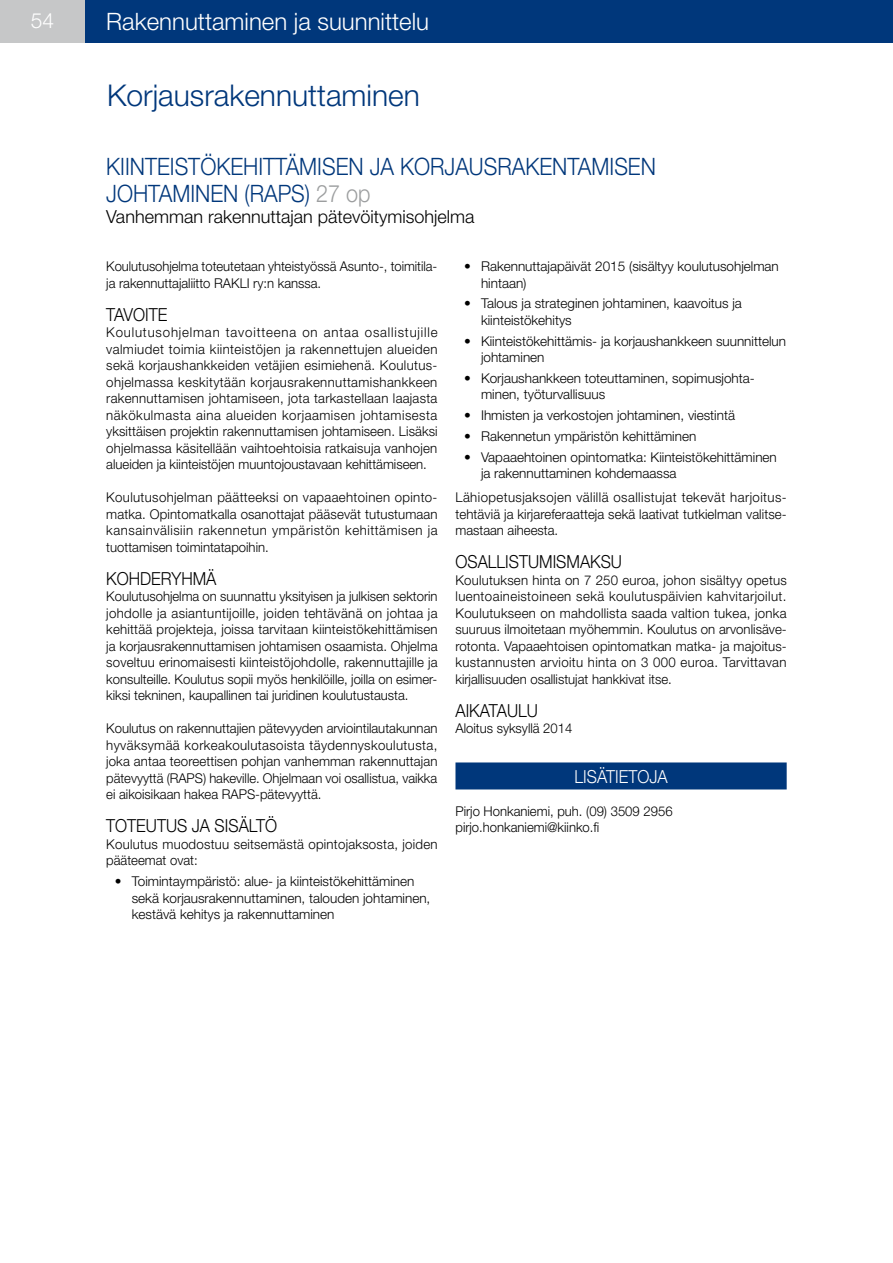
<style>
.page{position:relative;width:893px;height:1263px;background:#fff}
.page>*{position:absolute;margin:0;border:0;box-sizing:border-box;transform-origin:0 0}
.t1{font:300 30px "Helvetica Neue LT Std";color:#00377b}
.t2{font:300 24px "Helvetica Neue LT Std";color:#00377b;scale:.9 1}
.t3{font:300 24px "Helvetica Neue LT Std";color:#fff}
.t4{font:300 21px "Helvetica Neue LT Std";color:#fff}
.t5{font:300 18px "Helvetica Neue LT Std";color:#000;scale:.9 1}
.t6{font:300 18px "Helvetica Neue LT Std";color:#000}
.t7{font:300 18px "Helvetica Neue LT Std";color:#fff;scale:.9 1}
.t8{font:300 13.5px/16.5px "Helvetica Neue LT Std";color:#000}
.t9{font:300 13.5px/16.5px "Helvetica Neue LT Std";color:#000;scale:.96 1}
.t10{font:300 13.5px/16.5px "Helvetica Neue LT Std";letter-spacing:.02em;color:#000}
.s1{color:#9c9e9f}
</style>
<div class="page">
<div style="left:0;top:0;width:85px;height:43px;background:#c6c7c8"></div>
<div style="left:85px;top:0;width:808px;height:43px;background:#00377b"></div>
<div style="left:455px;top:762px;width:332px;height:27px;background:#00377b"></div>
<h3 class="t4" style="left:31px;top:7px;width:25px">54</h3>
<h2 class="t3" style="left:106px;top:7px;width:324px">Rakennuttaminen ja suunnittelu</h2>
<h1 class="t1" style="left:107px;top:77px;width:314px">Korjausrakennuttaminen</h1>
<h2 class="t2" style="left:106px;top:151px;width:30px">Kiinteistökehittämisen</h2>
<h2 class="t2" style="left:370px;top:151px;width:50px">ja korjausrakentamisen</h2>
<h2 class="t2" style="left:106px;top:178px;width:16px">johtaminen</h2>
<h2 class="t2" style="left:244px;top:178px;width:142px">(RAPS) <span class="s1">27 op</span></h2>
<h3 class="t6" style="left:106px;top:205px;width:370px">Vanhemman rakennuttajan pätevöitymisohjelma</h3>
<p class="t9" style="left:106px;top:258px;width:346px">Koulutusohjelma toteutetaan yhteistyössä Asunto-, toimitila&shy;ja rakennuttajaliitto RAKLI ry:n kanssa.</p>
<h3 class="t5" style="left:106px;top:303px;width:69px">TAVOITE</h3>
<p class="t8" style="left:106px;top:324px;width:333px;text-align:justify">Koulutusohjelman tavoitteena on antaa osallistujille valmiudet toimia kiinteistöjen ja rakennettujen alueiden sekä korjaushankkeiden vetäjien esimiehenä. Koulutus&shy;ohjelmassa keskitytään korjausrakennuttamishankkeen rakennuttamisen johtamiseen, jota tarkastellaan laajasta näkökulmasta aina alueiden korjaamisen johtamisesta yksittäisen projektin rakennuttamisen johtamiseen. Lisäksi ohjelmassa käsitellään vaihtoehtoisia ratkaisuja vanhojen alueiden ja kiinteistöjen muuntojoustavaan kehittämiseen.</p>
<p class="t8" style="left:106px;top:489px;width:333px;text-align:justify">Koulutusohjelman päätteeksi on vapaaehtoinen opinto&shy;matka. Opintomatkalla osanottajat pääsevät tutustumaan kansainvälisiin rakennetun ympäristön kehittämisen ja tuottamisen toimintatapoihin.</p>
<h3 class="t5" style="left:106px;top:567px;width:124px">KOHDERYHMÄ</h3>
<p class="t8" style="left:106px;top:588px;width:333px;text-align:justify">Koulutusohjelma on suunnattu yksityisen ja julkisen sektorin johdolle ja asiantuntijoille, joiden tehtävänä on johtaa ja kehittää projekteja, joissa tarvitaan kiinteistökehittämisen ja korjausrakennuttamisen johtamisen osaamista. Ohjelma soveltuu erinomaisesti kiinteistöjohdolle, rakennuttajille ja konsulteille. Koulutus sopii myös henkilöille, joilla on esimer&shy;kiksi tekninen, kaupallinen tai juridinen koulutustausta.</p>
<p class="t8" style="left:106px;top:720px;width:333px;text-align:justify">Koulutus on rakennuttajien pätevyyden arviointilautakunnan hyväksymää korkeakoulutasoista täydennyskoulutusta, joka antaa teoreettisen pohjan vanhemman rakennuttajan pätevyyttä (RAPS) hakeville. Ohjelmaan voi osallistua, vaikka ei aikoisikaan hakea RAPS-pätevyyttä.</p>
<h3 class="t5" style="left:106px;top:815px;width:191px">TOTEUTUS JA SISÄLTÖ</h3>
<p class="t10" style="left:106px;top:835px;width:333px">Koulutus muodostuu seitsemästä opintojaksosta, joiden pääteemat ovat:</p>
<p class="t8" style="left:132px;top:873px;width:300px;text-indent:-17px">• Toimintaympäristö: alue- ja kiinteistökehittäminen sekä korjausrakennuttaminen, talouden johtaminen, kestävä kehitys ja rakennuttaminen</p>
<p class="t8" style="left:481px;top:258px;width:299px;text-indent:-17px">• Rakennuttajapäivät 2015 (sisältyy koulutusohjelman hintaan)</p>
<p class="t8" style="left:481px;top:295px;width:262px;text-indent:-17px">• Talous ja strateginen johtaminen, kaavoitus ja kiinteistökehitys</p>
<p class="t8" style="left:481px;top:332px;width:306px;text-indent:-17px">• Kiinteistökehittämis- ja korjaushankkeen suunnittelun johtaminen</p>
<p class="t8" style="left:481px;top:370px;width:275px;text-indent:-17px">• Korjaushankkeen toteuttaminen, sopimusjohta&shy;minen, työturvallisuus</p>
<p class="t8" style="left:464px;top:407px;width:273px">• Ihmisten ja verkostojen johtaminen, viestintä</p>
<p class="t8" style="left:464px;top:427px;width:234px">• Rakennetun ympäristön kehittäminen</p>
<p class="t8" style="left:481px;top:448px;width:297px;text-indent:-17px">• Vapaaehtoinen opintomatka: Kiinteistökehittäminen ja rakennuttaminen kohdemaassa</p>
<p class="t8" style="left:455px;top:489px;width:333px;text-align:justify">Lähiopetusjaksojen välillä osallistujat tekevät harjoitus&shy;tehtäviä ja kirjareferaatteja sekä laativat tutkielman valitse&shy;mastaan aiheesta.</p>
<h3 class="t5" style="left:455px;top:551px;width:187px">OSALLISTUMISMAKSU</h3>
<p class="t8" style="left:455px;top:571px;width:333px;text-align:justify">Koulutuksen hinta on 7 250 euroa, johon sisältyy opetus luentoaineistoineen sekä koulutuspäivien kahvitarjoilut.<br>Koulutukseen on mahdollista saada valtion tukea, jonka suuruus ilmoitetaan myöhemmin. Koulutus on arvonlisäve&shy;rotonta. Vapaaehtoisen opintomatkan matka- ja majoitus&shy;kustannusten arvioitu hinta on 3 000 euroa. Tarvittavan kirjallisuuden osallistujat hankkivat itse.</p>
<h3 class="t5" style="left:455px;top:699px;width:93px">AIKATAULU</h3>
<p class="t8" style="left:455px;top:720px;width:118px">Aloitus syksyllä 2014</p>
<h3 class="t7" style="left:574px;top:765px;width:105px">LISÄTIETOJA</h3>
<p class="t8" style="left:455px;top:802px;width:219px">Pirjo Honkaniemi, puh. (09) 3509 2956 pirjo.honkaniemi@kiinko.fi</p>
</div>
